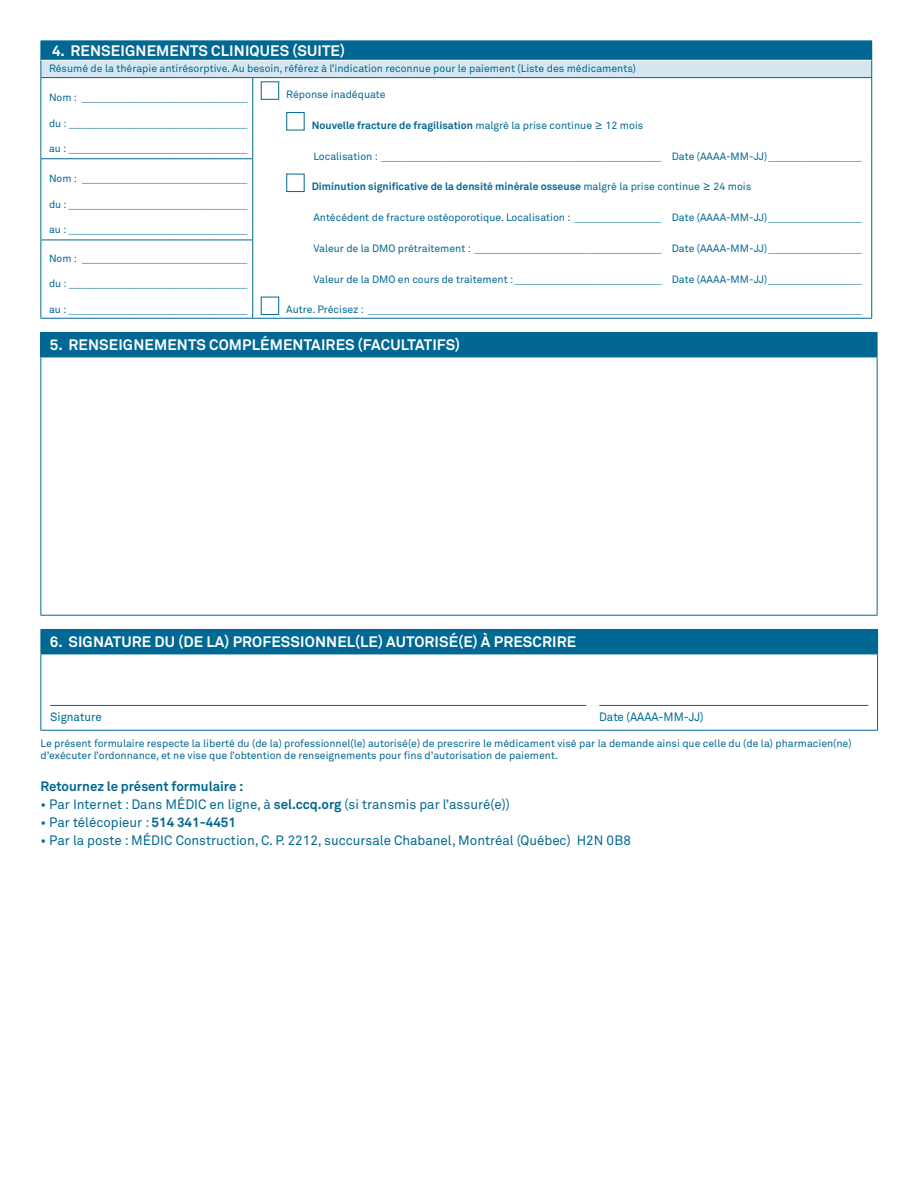
<style>
.page{position:relative;width:918px;height:1188px;background:#fff}
.page>*{position:absolute;margin:0;border:0;box-sizing:border-box;transform-origin:0 0}
.t1{font:700 15px "Akkurat Pro";letter-spacing:.01em;color:#fff}
.t2{font:13.5px "Akkurat Pro";color:#006892}
.t3{font:700 13.5px "Akkurat Pro";color:#006892}
.t4{font:12px "Akkurat Pro";color:#006892;scale:.96 1}
.t5{font:10.5px/12px "Akkurat Pro";color:#006892}
.t6{font:10.5px "Verdana";color:#006892}
.t7{font:700 10.5px "Akkurat Pro";color:#006892}
.t8{font:10.35px "Verdana";color:#006892}
.s1{font-family:"Akkurat Pro"}
.s2{font-weight:400}
.s3{font-family:"Verdana";font-weight:400}
.s4{font-family:"Verdana"}
.s5{font-weight:700}
</style>
<div class="page">
<div style="left:41px;top:629px;width:837px;height:25px;background:#006892"></div>
<hr style="left:40px;top:629px;width:838px;height:1px;background:#006892">
<svg style="left:40px;top:630px;width:1px;height:24px"></svg>
<hr style="left:40px;top:654px;width:838px;height:1px;background:#006892">
<hr style="left:40px;top:654px;width:1px;height:76px;background:#006892">
<hr style="left:877px;top:654px;width:1px;height:76px;background:#006892">
<hr style="left:40px;top:730px;width:838px;height:1px;background:#006892">
<hr style="left:50px;top:705px;width:536px;height:1px;background:#006892">
<hr style="left:599px;top:705px;width:269px;height:1px;background:#006892">
<div style="left:41px;top:41px;width:831px;height:19px;background:#006892"></div>
<div style="left:41px;top:60px;width:831px;height:18px;background:#d6e6f0"></div>
<svg style="left:40px;top:41px;width:1px;height:36px"></svg>
<svg style="left:871px;top:59px;width:1px;height:18px"></svg>
<hr style="left:40px;top:77px;width:213px;height:1px;background:#006892">
<hr style="left:40px;top:78px;width:1px;height:80px;background:#006892">
<hr style="left:253px;top:77px;width:619px;height:1px;background:#006892">
<hr style="left:252px;top:78px;width:1px;height:80px;background:#006892">
<hr style="left:871px;top:78px;width:1px;height:81px;background:#006892">
<hr style="left:40px;top:158px;width:213px;height:1px;background:#006892">
<hr style="left:40px;top:159px;width:1px;height:81px;background:#006892">
<hr style="left:252px;top:159px;width:1px;height:81px;background:#006892">
<hr style="left:871px;top:159px;width:1px;height:81px;background:#006892">
<hr style="left:40px;top:240px;width:213px;height:1px;background:#006892">
<hr style="left:40px;top:240px;width:1px;height:78px;background:#006892">
<hr style="left:252px;top:240px;width:1px;height:78px;background:#006892">
<hr style="left:871px;top:240px;width:1px;height:78px;background:#006892">
<hr style="left:40px;top:318px;width:213px;height:1px;background:#006892">
<hr style="left:253px;top:318px;width:619px;height:1px;background:#006892">
<hr style="left:41px;top:60px;width:212px;height:1px;background:#fff">
<hr style="left:253px;top:60px;width:618px;height:1px;background:#fff">
<hr style="left:40px;top:40px;width:213px;height:1px;background:#006892">
<hr style="left:253px;top:40px;width:619px;height:1px;background:#006892">
<div style="left:261px;top:81px;width:18px;height:19px;border:1px solid #006892"></div>
<div style="left:286px;top:174px;width:19px;height:18px;border:1px solid #006892"></div>
<div style="left:261px;top:297px;width:18px;height:18px;border:1px solid #006892"></div>
<div style="left:41px;top:332px;width:836px;height:25px;background:#006892"></div>
<hr style="left:40px;top:332px;width:838px;height:1px;background:#006892">
<svg style="left:40px;top:333px;width:1px;height:24px"></svg>
<svg style="left:877px;top:333px;width:1px;height:24px"></svg>
<hr style="left:40px;top:357px;width:838px;height:1px;background:#006892">
<hr style="left:40px;top:357px;width:1px;height:258px;background:#006892">
<hr style="left:877px;top:357px;width:1px;height:258px;background:#006892">
<hr style="left:40px;top:615px;width:838px;height:1px;background:#006892">
<h1 class="t1" style="left:52px;top:42px;width:294px">4. RENSEIGNEMENTS CLINIQUES (SUITE)</h1>
<p class="t5" style="left:49px;top:63px;width:589px">Résumé de la thérapie antirésorptive. Au besoin, référez à l’indication reconnue pour le paiement (Liste des médicaments)</p>
<p class="t8" style="left:49px;top:91px;width:200px"><span class="s1">Nom :</span> _________________________</p>
<p class="t8" style="left:49px;top:116px;width:200px"><span class="s1">du :</span> ___________________________</p>
<p class="t8" style="left:49px;top:142px;width:200px"><span class="s1">au :</span> ___________________________</p>
<p class="t5" style="left:286px;top:89px;width:101px">Réponse inadéquate</p>
<p class="t7" style="left:312px;top:119px;width:333px">Nouvelle fracture de fragilisation <span class="s2">malgré la prise continue</span> <span class="s3">≥</span> <span class="s2">12 mois</span></p>
<p class="t6" style="left:313px;top:149px;width:550px"><span class="s1">Localisation :</span> __________________________________________ <span class="s1">Date (AAAA-MM-JJ)</span>______________</p>
<p class="t7" style="left:312px;top:180px;width:441px">Diminution significative de la densité minérale osseuse <span class="s2">malgré la prise continue</span> <span class="s3">≥</span> <span class="s2">24 mois</span></p>
<p class="t5" style="left:313px;top:212px;width:550px">Antécédent de fracture ostéoporotique. Localisation : <span class="s4">_____________</span> Date (AAAA-MM-JJ)<span class="s4">______________</span></p>
<p class="t5" style="left:313px;top:242px;width:550px">Valeur de la DMO prétraitement : <span class="s4">____________________________</span> Date (AAAA-MM-JJ)<span class="s4">______________</span></p>
<p class="t5" style="left:313px;top:273px;width:550px">Valeur de la DMO en cours de traitement :<span class="s4">______________________</span> Date (AAAA-MM-JJ)<span class="s4">______________</span></p>
<p class="t6" style="left:286px;top:303px;width:577px"><span class="s1">Autre. Précisez :</span> __________________________________________________________________________</p>
<p class="t8" style="left:49px;top:172px;width:200px"><span class="s1">Nom :</span> _________________________</p>
<p class="t8" style="left:49px;top:197px;width:200px"><span class="s1">du :</span> ___________________________</p>
<p class="t8" style="left:49px;top:223px;width:200px"><span class="s1">au :</span> ___________________________</p>
<p class="t8" style="left:49px;top:251px;width:200px"><span class="s1">Nom :</span> _________________________</p>
<p class="t8" style="left:49px;top:277px;width:200px"><span class="s1">du :</span> ___________________________</p>
<p class="t8" style="left:49px;top:302px;width:200px"><span class="s1">au :</span> ___________________________</p>
<h1 class="t1" style="left:50px;top:336px;width:412px">5. RENSEIGNEMENTS COMPLÉMENTAIRES (FACULTATIFS)</h1>
<h1 class="t1" style="left:50px;top:633px;width:528px">6. SIGNATURE DU (DE LA) PROFESSIONNEL(LE) AUTORISÉ(E) À PRESCRIRE</h1>
<p class="t4" style="left:50px;top:710px;width:55px">Signature</p>
<p class="t4" style="left:599px;top:710px;width:110px">Date (AAAA-MM-JJ)</p>
<p class="t5" style="left:40px;top:738px;width:813px">Le présent formulaire respecte la liberté du (de la) professionnel(le) autorisé(e) de prescrire le médicament visé par la demande ainsi que celle du (de la) pharmacien(ne) d’exécuter l’ordonnance, et ne vise que l’obtention de renseignements pour fins d’autorisation de paiement.</p>
<p class="t3" style="left:40px;top:778px;width:204px">Retournez le présent formulaire :</p>
<p class="t2" style="left:40px;top:797px;width:471px">• Par Internet : Dans MÉDIC en ligne, à <span class="s5">sel.ccq.org</span> (si transmis par l’assuré(e))</p>
<p class="t2" style="left:40px;top:815px;width:197px">• Par télécopieur : <span class="s5">514 341-4451</span></p>
<p class="t2" style="left:40px;top:833px;width:592px">• Par la poste : MÉDIC Construction, C. P. 2212, succursale Chabanel, Montréal (Québec) H2N 0B8</p>
</div>
